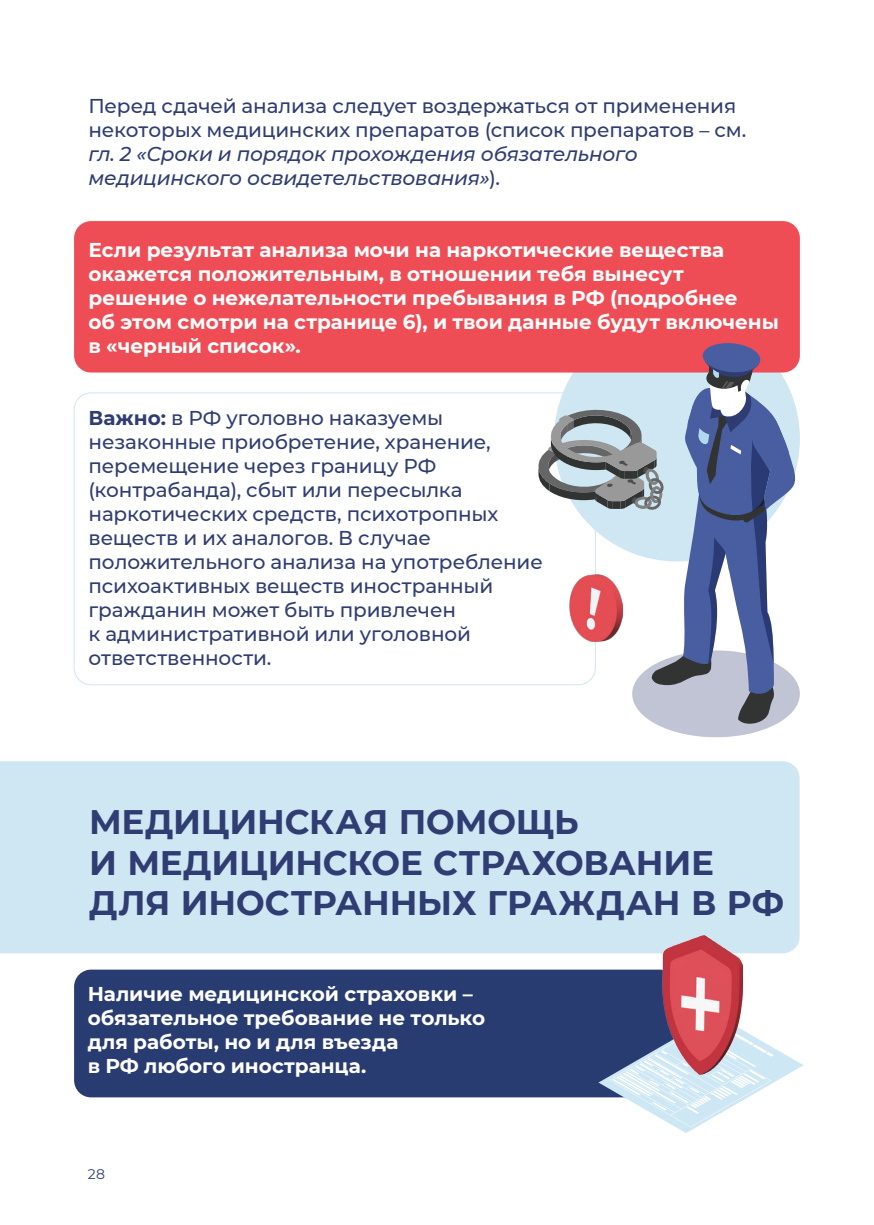
<style>
.page{position:relative;width:874px;height:1225px;background:#fff}
.page>*{position:absolute;margin:0;border:0;box-sizing:border-box;transform-origin:0 0}
.t1{font:700 34px/40.8px "Montserrat";letter-spacing:-.005em;color:#303d72}
.Paragraph_Style_1{font:500 20px/24px "Montserrat";letter-spacing:-.005em;color:#303d72}
.Paragraph_Style_1-2{font:700 20px/24px "Montserrat";color:#fff}
.t2{font:14px "Montserrat";color:#303d72}
.s1{font-style:italic}
.s2{font-weight:700}
</style>
<div class="page">
<div style="left:74px;top:969px;width:602px;height:128px;background:#293c72;border-radius:17px"></div>
<div style="left:74px;top:221px;width:725px;height:151px;background:#ef4d55;border-radius:17px"></div>
<div style="left:0;top:761px;width:799px;height:192px;background:#cfe6f3"></div>
<div style="left:632px;top:650px;width:167px;height:87px;background:#c0c4d4;border-radius:50%"></div>
<svg style="left:538px;top:343px;width:257px;height:382px"></svg>
<img style="left:569px;top:575px;width:53px;height:66px">
<svg style="left:598px;top:1029px;width:205px;height:104px"></svg>
<img style="left:661px;top:935px;width:80px;height:139px">
<p class="Paragraph_Style_1" style="left:88px;top:93px;width:659px">Перед сдачей анализа следует воздержаться от применения некоторых медицинских препаратов (список препаратов – см. <span class="s1">гл. 2 «Сроки и порядок прохождения обязательного медицинского освидетельствования»</span>).</p>
<p class="Paragraph_Style_1-2" style="left:88px;top:237px;width:691px">Если результат анализа мочи на наркотические вещества окажется положительным, в отношении тебя вынесут решение о нежелательности пребывания в РФ (подробнее<br>об этом смотри на странице 6), и твои данные будут включены в «черный список».</p>
<p class="Paragraph_Style_1" style="left:88px;top:405px;width:455px"><span class="s2">Важно:</span> в РФ уголовно наказуемы незаконные приобретение, хранение, перемещение через границу РФ (контрабанда), сбыт или пересылка наркотических средств, психотропных веществ и их аналогов. В случае положительного анализа на употребление психоактивных веществ иностранный гражданин может быть привлечен<br>к административной или уголовной ответственности.</p>
<p class="t1" style="left:89px;top:799px;width:696px">МЕДИЦИНСКАЯ ПОМОЩЬ<br>И МЕДИЦИНСКОЕ СТРАХОВАНИЕ<br>ДЛЯ ИНОСТРАННЫХ ГРАЖДАН В РФ</p>
<p class="Paragraph_Style_1-2" style="left:88px;top:981px;width:399px">Наличие медицинской страховки – обязательное требование не только для работы, но и для въезда<br>в РФ любого иностранца.</p>
<p class="t2" style="left:88px;top:1164px;width:19px">28</p>
</div>
